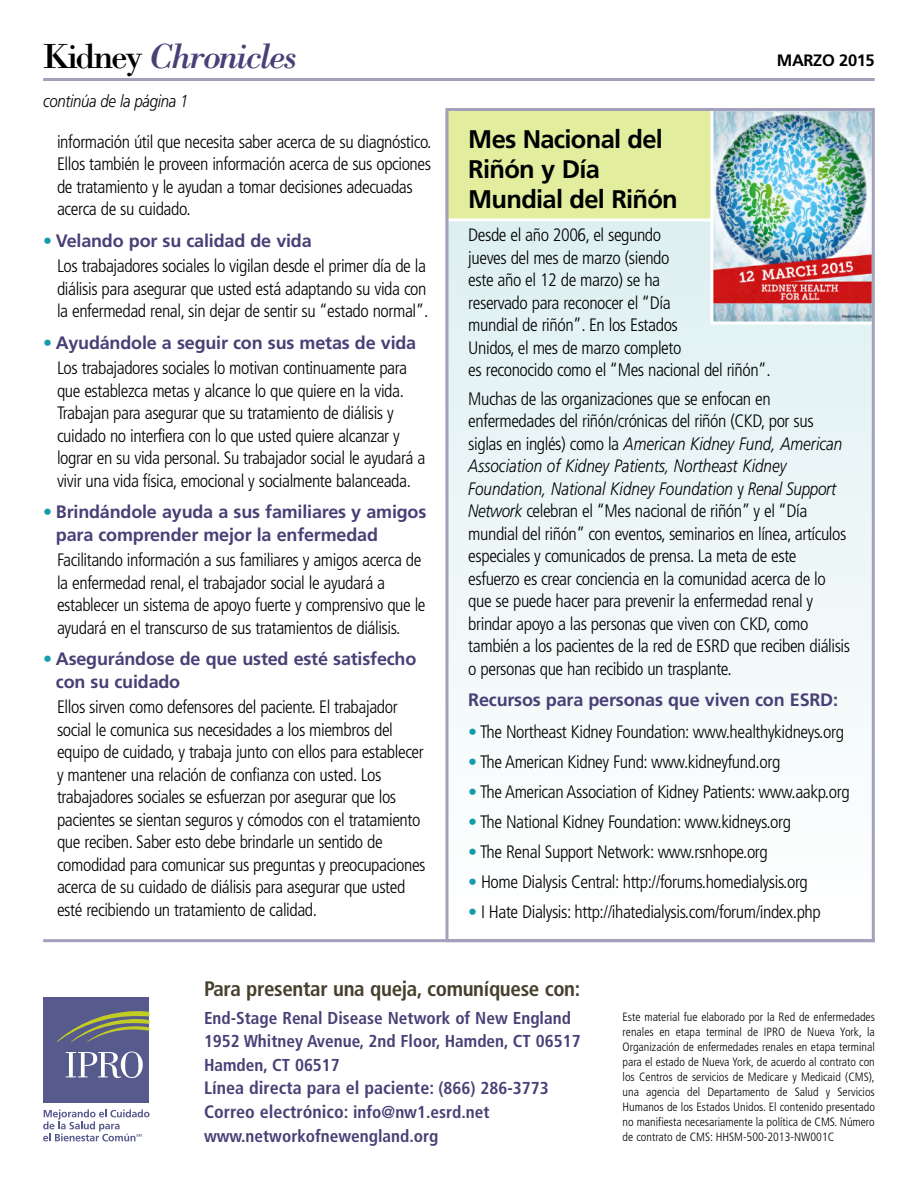
<style>
.page{position:relative;width:918px;height:1188px;background:#fff}
.page>*{position:absolute;margin:0;border:0;box-sizing:border-box;transform-origin:0 0}
.t1{font:italic 36px "Bodoni";letter-spacing:-.055em;color:#4a3f76}
.t2{font:700 25.5px/30px "Frutiger";letter-spacing:-.03em;color:#000}
.t3{font:700 condensed 21px "Frutiger";letter-spacing:-.015em;color:#47402e}
.t4{font:300 condensed 18px/22.5px "Frutiger";letter-spacing:-.025em;color:#000}
.t5{font:700 18px/22.5px "Frutiger";letter-spacing:-.01em;color:#4a3f76}
.t6{font:700 condensed 18px/23.5px "Frutiger";color:#4a3f76}
.t7{font:700 condensed 17.25px/23.5px "Frutiger";color:#4a3f76}
.t8{font:italic 300 17.25px "Frutiger";letter-spacing:-.02em;color:#000;scale:.87 1}
.t9{font:700 16.5px "Frutiger";letter-spacing:-.02em;color:#000}
.t10{font:300 condensed 12px/15px "Frutiger";color:#000;text-align:justify}
.s1{font-style:normal;color:#000}
.s2{color:#159cab}
.s3{font-weight:700;font-stretch:normal;color:#4a3f76}
.s4{font-weight:300;font-stretch:condensed;color:#159cab}
.s5{font-style:italic;font-stretch:normal}
.s6{font-size:17.25px}
</style>
<div class="page">
<div style="left:446px;top:111px;width:426px;height:133px;background:#e2ed9e"></div>
<div style="left:446px;top:221px;width:426px;height:16px;background:#deeff1"></div>
<div style="left:446px;top:242px;width:426px;height:17px;background:#dff0f1"></div>
<div style="left:446px;top:263px;width:426px;height:17px;background:#e0f0f2"></div>
<div style="left:446px;top:285px;width:426px;height:16px;background:#e1f1f2"></div>
<div style="left:446px;top:306px;width:426px;height:17px;background:#e2f1f3"></div>
<div style="left:446px;top:327px;width:426px;height:17px;background:#e3f2f3"></div>
<div style="left:446px;top:349px;width:426px;height:16px;background:#e4f2f4"></div>
<div style="left:446px;top:370px;width:426px;height:16px;background:#e5f3f4"></div>
<div style="left:446px;top:391px;width:426px;height:17px;background:#e6f3f4"></div>
<div style="left:446px;top:413px;width:426px;height:16px;background:#e7f4f5"></div>
<div style="left:446px;top:434px;width:426px;height:16px;background:#e8f4f5"></div>
<div style="left:446px;top:455px;width:426px;height:17px;background:#e9f5f6"></div>
<div style="left:446px;top:476px;width:426px;height:17px;background:#eaf5f6"></div>
<div style="left:446px;top:498px;width:426px;height:16px;background:#ebf6f7"></div>
<div style="left:446px;top:519px;width:426px;height:17px;background:#ecf6f7"></div>
<div style="left:446px;top:540px;width:426px;height:17px;background:#edf7f7"></div>
<div style="left:446px;top:562px;width:426px;height:16px;background:#eef7f8"></div>
<div style="left:446px;top:583px;width:426px;height:16px;background:#eff7f8"></div>
<div style="left:446px;top:604px;width:426px;height:17px;background:#f0f8f9"></div>
<div style="left:446px;top:626px;width:426px;height:16px;background:#f1f8f9"></div>
<div style="left:446px;top:647px;width:426px;height:16px;background:#f2f9f9"></div>
<div style="left:446px;top:668px;width:426px;height:17px;background:#f3f9fa"></div>
<div style="left:446px;top:689px;width:426px;height:17px;background:#f4fafa"></div>
<div style="left:446px;top:711px;width:426px;height:16px;background:#f5fafb"></div>
<div style="left:446px;top:732px;width:426px;height:17px;background:#f6fbfb"></div>
<div style="left:446px;top:753px;width:426px;height:17px;background:#f7fbfc"></div>
<div style="left:446px;top:775px;width:426px;height:16px;background:#f8fcfc"></div>
<div style="left:446px;top:796px;width:426px;height:16px;background:#f9fcfc"></div>
<div style="left:446px;top:817px;width:426px;height:17px;background:#fafdfd"></div>
<div style="left:446px;top:839px;width:426px;height:16px;background:#fbfdfd"></div>
<hr style="left:446px;top:218px;width:329px;height:3px;background:#fff">
<img style="left:714px;top:112px;width:157px;height:209px">
<div style="left:710px;top:108px;width:165px;height:217px;border:3px solid #fff"></div>
<hr style="left:43px;top:78px;width:832px;height:3px;background:#a49fba">
<div style="left:44px;top:997px;width:105px;height:106px;background:#575a8d"></div>
<svg style="left:57px;top:1011px;width:92px;height:31px"></svg>
<svg style="left:66px;top:1052px;width:77px;height:26px"></svg>
<svg style="left:43px;top:1109px;width:107px;height:32px"></svg>
<hr style="left:43px;top:939px;width:832px;height:3px;background:#a49fba">
<div style="left:446px;top:108px;width:429px;height:834px;border:3px solid #a49fba"></div>
<h1 class="t1" style="left:43px;top:34px;width:256px"><span class="s1">Kidney</span> Chronicles</h1>
<p class="t9" style="left:777px;top:54px;width:99px">MARZO 2015</p>
<p class="t8" style="left:43px;top:94px;width:168px">continúa de la página 1</p>
<p class="t4" style="left:57px;top:132px;width:376px">información útil que necesita saber acerca de su diagnóstico.<br>Ellos también le proveen información acerca de sus opciones de tratamiento y le ayudan a tomar decisiones adecuadas acerca de su cuidado.</p>
<p class="t4" style="left:57px;top:229px;width:370px;line-height:25.5px;text-indent:-14px"><span class="s2">•</span> <span class="s3">Velando por su calidad de vida<br></span>Los trabajadores sociales lo vigilan desde el primer día de la</p>
<p class="t4" style="left:57px;top:279px;width:373px">diálisis para asegurar que usted está adaptando su vida con la enfermedad renal, sin dejar de sentir su “estado normal”.</p>
<p class="t4" style="left:43px;top:331px;width:375px;line-height:25.5px;text-align:center"><span class="s2">•</span> <span class="s3">Ayudándole a seguir con sus metas de vida<br></span>Los trabajadores sociales lo motivan continuamente para</p>
<p class="t4" style="left:57px;top:381px;width:370px">que establezca metas y alcance lo que quiere en la vida.<br>Trabajan para asegurar que su tratamiento de diálisis y cuidado no interfiera con lo que usted quiere alcanzar y lograr en su vida personal. Su trabajador social le ayudará a vivir una vida física, emocional y socialmente balanceada.</p>
<p class="t5" style="left:56px;top:502px;width:372px;text-indent:-13px"><span class="s4">•</span> Brindándole ayuda a sus familiares y amigos para comprender mejor la enfermedad</p>
<p class="t4" style="left:57px;top:550px;width:370px">Facilitando información a sus familiares y amigos acerca de la enfermedad renal, el trabajador social le ayudará a establecer un sistema de apoyo fuerte y comprensivo que le ayudará en el transcurso de sus tratamientos de diálisis.</p>
<p class="t5" style="left:56px;top:649px;width:362px;text-indent:-13px"><span class="s4">•</span> Asegurándose de que usted esté satisfecho con su cuidado</p>
<p class="t4" style="left:57px;top:697px;width:370px">Ellos sirven como defensores del paciente. El trabajador social le comunica sus necesidades a los miembros del equipo de cuidado, y trabaja junto con ellos para establecer y mantener una relación de confianza con usted. Los trabajadores sociales se esfuerzan por asegurar que los pacientes se sientan seguros y cómodos con el tratamiento que reciben. Saber esto debe brindarle un sentido de comodidad para comunicar sus preguntas y preocupaciones acerca de su cuidado de diálisis para asegurar que usted esté recibiendo un tratamiento de calidad.</p>
<h2 class="t2" style="left:468px;top:126px;width:211px">Mes Nacional del<br>Riñón y Día<br>Mundial del Riñón</h2>
<p class="t4" style="left:468px;top:225px;width:304px">Desde el año 2006, el segundo<br>jueves del mes de marzo (siendo<br>este año el 12 de marzo) se ha<br>reservado para reconocer el “Día<br>mundial de riñón”. En los Estados<br>Unidos, el mes de marzo completo<br>es reconocido como el “Mes nacional del riñón”.</p>
<p class="t4" style="left:468px;top:389px;width:383px">Muchas de las organizaciones que se enfocan en enfermedades del riñón/crónicas del riñón (CKD, por sus siglas en inglés) como la <span class="s5">American Kidney Fund, American Association of Kidney Patients, Northeast Kidney Foundation, National Kidney Foundation</span> y <span class="s5">Renal Support Network</span> celebran el “Mes nacional de riñón” y el “Día mundial del riñón” con eventos, seminarios en línea, artículos especiales y comunicados de prensa. La meta de este esfuerzo es crear conciencia en la comunidad acerca de lo que se puede hacer para prevenir la enfermedad renal y brindar apoyo a las personas que viven con CKD, como también a los pacientes de la red de ESRD que reciben diálisis o personas que han recibido un trasplante.</p>
<p class="t5" style="left:468px;top:690px;width:371px">Recursos para personas que viven con ESRD:</p>
<p class="t4" style="left:468px;top:722px;width:377px"><span class="s2">•</span> The Northeast Kidney Foundation: www.healthykidneys.org</p>
<p class="t4" style="left:468px;top:752px;width:314px"><span class="s2">•</span> The American Kidney Fund: www.kidneyfund.org</p>
<p class="t4" style="left:468px;top:782px;width:383px"><span class="s2">•</span> The American Association of Kidney Patients: www.aakp.org</p>
<p class="t4" style="left:468px;top:812px;width:324px"><span class="s2">•</span> The National Kidney Foundation: www.kidneys.org</p>
<p class="t4" style="left:468px;top:842px;width:301px"><span class="s2">•</span> The Renal Support Network: www.rsnhope.org</p>
<p class="t4" style="left:468px;top:872px;width:341px"><span class="s2">•</span> Home Dialysis Central: http://forums.homedialysis.org</p>
<p class="t4" style="left:468px;top:902px;width:354px"><span class="s2">•</span> I Hate Dialysis: http://ihatedialysis.com/forum/index.php</p>
<p class="t3" style="left:204px;top:981px;width:378px">Para presentar una queja, comuníquese con:</p>
<p class="t7" style="left:204px;top:1007px;width:378px">End-Stage Renal Disease Network of New England<br>1952 Whitney Avenue, 2nd Floor, Hamden, CT 06517<br>Hamden, CT 06517</p>
<p class="t6" style="left:204px;top:1078px;width:346px">Línea directa para el paciente: <span class="s6">(866) 286-3773<br></span>Correo electrónico: <span class="s6">info@nw1.esrd.net</span></p>
<p class="t7" style="left:204px;top:1125px;width:236px">www.networkofnewengland.org</p>
<p class="t10" style="left:623px;top:1010px;width:254px">Este material fue elaborado por la Red de enfermedades renales en etapa terminal de IPRO de Nueva York, la Organización de enfermedades renales en etapa terminal para el estado de Nueva York, de acuerdo al contrato con los Centros de servicios de Medicare y Medicaid (CMS), una agencia del Departamento de Salud y Servicios Humanos de los Estados Unidos. El contenido presentado no manifiesta necesariamente la política de CMS. Número de contrato de CMS: HHSM-500-2013-NW001C</p>
</div>
